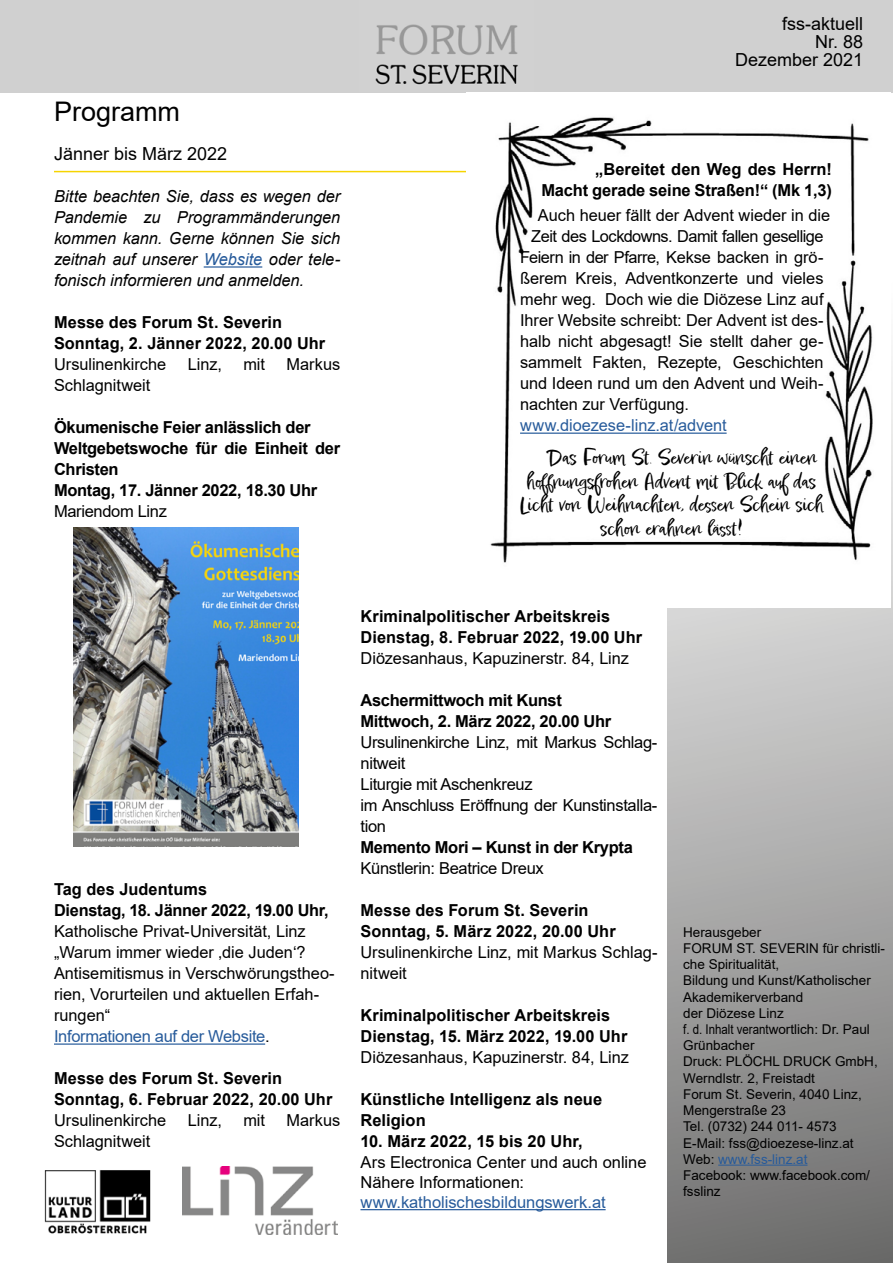
<style>
.page{position:relative;width:893px;height:1263px;background:#fff}
.page>*{position:absolute;margin:0;border:0;box-sizing:border-box;transform-origin:0 0}
.t1{font:27px "Arial";color:#000}
.t2{font:19.5px "Epicursive Script";color:#000}
.t3{font:18px/18px "Arial";color:#000;text-align:right}
.t4{font:16.5px/21px "Arial";letter-spacing:-.005em;color:#000}
.t5{font:700 16.5px/21px "Arial";color:#000}
.t6{font:700 16.5px/21px "Arial";letter-spacing:-.02em;color:#000}
.t7{font:italic 16.5px/21px "Arial";color:#000;text-align:justify}
.t8{font:16.5px "Arial";color:#275b9b}
.t9{font:16.5px "Arial";letter-spacing:-.03em;color:#000}
.t10{font:13.5px/16.2px "Arial";color:#000}
.s1{color:#275b9b}
</style>
<div class="page">
<svg style="left:668px;top:356px;width:225px;height:907px;background:#a2a2a2"></svg>
<div style="left:0;top:0;width:893px;height:92px;background:#d0d0d0"></div>
<img style="left:375px;top:24px;width:143px;height:61px">
<hr style="left:718px;top:1164px;width:89px;height:1px;background:#275b9b">
<img style="left:44px;top:1170px;width:107px;height:64px">
<img style="left:183px;top:1167px;width:155px;height:67px">
<hr style="left:54px;top:171px;width:613px;height:1px;background:#f6d400">
<hr style="left:204px;top:266px;width:58px;height:2px;background:#275b9b">
<hr style="left:54px;top:1043px;width:211px;height:2px;background:#275b9b">
<img style="left:73px;top:528px;width:226px;height:318px">
<hr style="left:360px;top:1209px;width:246px;height:1px;background:#275b9b">
<img style="left:466px;top:117px;width:425px;height:491px">
<hr style="left:520px;top:433px;width:207px;height:1px;background:#275b9b">
<h1 class="t1" style="left:54px;top:93px;width:128px">Programm</h1>
<p class="t3" style="left:54px;top:144px;width:175px">Jänner bis März 2022</p>
<p class="t7" style="left:54px;top:186px;width:288px">Bitte beachten Sie, dass es wegen der Pandemie zu Programmänderungen kommen kann. Gerne können Sie sich zeitnah auf unserer <span class="s1">Website</span> oder tele&shy;fonisch informieren und anmelden.</p>
<p class="t5" style="left:54px;top:312px;width:273px">Messe des Forum St. Severin<br>Sonntag, 2. Jänner 2022, 20.00 Uhr</p>
<p class="t4" style="left:54px;top:354px;width:114px">Ursulinenkirche</p>
<p class="t4" style="left:188px;top:354px;width:36px">Linz,</p>
<p class="t4" style="left:243px;top:354px;width:23px">mit</p>
<p class="t4" style="left:286px;top:354px;width:55px">Markus</p>
<p class="t4" style="left:54px;top:375px;width:98px">Schlagnitweit</p>
<p class="t6" style="left:54px;top:417px;width:288px">Ökumenische Feier anlässlich der<br>Weltgebetswoche für die Einheit der<br>Christen<br>Montag, 17. Jänner 2022, 18.30 Uhr</p>
<p class="t4" style="left:54px;top:501px;width:115px">Mariendom Linz</p>
<p class="t3" style="left:735px;top:14px;width:130px">fss-aktuell<br>Nr. 88<br>Dezember 2021</p>
<p class="t5" style="left:541px;top:159px;width:292px;text-align:right">„Bereitet den Weg des Herrn!<br>Macht gerade seine Straßen!“ (Mk 1,3)</p>
<p class="t4" style="left:538px;top:205px;width:294px">Auch heuer fällt der Advent wieder in die</p>
<p class="t9" style="left:531px;top:225px;width:294px">Zeit des Lockdowns. Damit fallen gesellige</p>
<p class="t4" style="left:520px;top:247px;width:305px">Feiern in der Pfarre, Kekse backen in grö-</p>
<p class="t4" style="left:520px;top:268px;width:305px">ßerem Kreis, Adventkonzerte und vieles</p>
<p class="t4" style="left:520px;top:289px;width:305px">mehr weg. Doch wie die Diözese Linz auf</p>
<p class="t4" style="left:520px;top:310px;width:305px">Ihrer Website schreibt: Der Advent ist des-</p>
<p class="t4" style="left:520px;top:331px;width:305px">halb nicht abgesagt! Sie stellt daher ge-</p>
<p class="t4" style="left:520px;top:352px;width:305px">sammelt Fakten, Rezepte, Geschichten</p>
<p class="t4" style="left:520px;top:373px;width:305px">und Ideen rund um den Advent und Weih-</p>
<p class="t4" style="left:520px;top:394px;width:170px">nachten zur Verfügung.</p>
<p class="t8" style="left:520px;top:414px;width:208px">www.dioezese-linz.at/advent</p>
<p class="t2" style="left:547px;top:445px;width:271px">Das Forum St. Severin wünscht einen</p>
<p class="t2" style="left:527px;top:469px;width:291px">hoffnungsfrohen Advent mit Blick auf das</p>
<p class="t2" style="left:520px;top:492px;width:306px">Licht von Weihnachten, dessen Schein sich</p>
<p class="t2" style="left:601px;top:515px;width:143px">schon erahnen lässt!</p>
<p class="t5" style="left:54px;top:879px;width:276px">Tag des Judentums<br>Dienstag, 18. Jänner 2022, 19.00 Uhr,</p>
<p class="t4" style="left:54px;top:921px;width:282px">Katholische Privat-Universität, Linz „Warum immer wieder ‚die Juden‘?<br>Antisemitismus in Verschwörungstheo&shy;rien, Vorurteilen und aktuellen Erfah&shy;rungen“<br><span class="s1">Informationen auf der Website</span>.</p>
<p class="t5" style="left:54px;top:1068px;width:280px">Messe des Forum St. Severin<br>Sonntag, 6. Februar 2022, 20.00 Uhr</p>
<p class="t4" style="left:54px;top:1110px;width:114px">Ursulinenkirche</p>
<p class="t4" style="left:188px;top:1110px;width:36px">Linz,</p>
<p class="t4" style="left:243px;top:1110px;width:23px">mit</p>
<p class="t4" style="left:286px;top:1110px;width:55px">Markus</p>
<p class="t4" style="left:54px;top:1131px;width:98px">Schlagnitweit</p>
<p class="t5" style="left:360px;top:606px;width:283px">Kriminalpolitischer Arbeitskreis<br>Dienstag, 8. Februar 2022, 19.00 Uhr</p>
<p class="t4" style="left:360px;top:648px;width:270px">Diözesanhaus, Kapuzinerstr. 84, Linz</p>
<p class="t6" style="left:360px;top:690px;width:252px">Aschermittwoch mit Kunst<br>Mittwoch, 2. März 2022, 20.00 Uhr</p>
<p class="t4" style="left:360px;top:732px;width:298px">Ursulinenkirche Linz, mit Markus Schlag&shy;nitweit<br>Liturgie mit Aschenkreuz<br>im Anschluss Eröffnung der Kunstinstalla&shy;tion</p>
<p class="t6" style="left:360px;top:837px;width:274px">Memento Mori – Kunst in der Krypta</p>
<p class="t4" style="left:360px;top:858px;width:185px">Künstlerin: Beatrice Dreux</p>
<p class="t5" style="left:360px;top:900px;width:257px">Messe des Forum St. Severin<br>Sonntag, 5. März 2022, 20.00 Uhr</p>
<p class="t4" style="left:360px;top:942px;width:298px">Ursulinenkirche Linz, mit Markus Schlag&shy;nitweit</p>
<p class="t5" style="left:360px;top:1005px;width:268px">Kriminalpolitischer Arbeitskreis<br>Dienstag, 15. März 2022, 19.00 Uhr</p>
<p class="t4" style="left:360px;top:1047px;width:270px">Diözesanhaus, Kapuzinerstr. 84, Linz</p>
<p class="t5" style="left:360px;top:1089px;width:243px">Künstliche Intelligenz als neue<br>Religion</p>
<p class="t5" style="left:360px;top:1131px;width:224px">10. März 2022, 15 bis 20 Uhr,</p>
<p class="t4" style="left:360px;top:1152px;width:288px;line-height:19.8px">Ars Electronica Center und auch online<br>Nähere Informationen:</p>
<p class="t8" style="left:360px;top:1191px;width:247px">www.katholischesbildungswerk.at</p>
<p class="t10" style="left:683px;top:924px;width:203px">Herausgeber<br>FORUM ST. SEVERIN für christli&shy;che Spiritualität,<br>Bildung und Kunst/Katholischer<br>Akademikerverband<br>der Diözese Linz<br>f. d. Inhalt verantwortlich: Dr. Paul<br>Grünbacher<br>Druck: PLÖCHL DRUCK GmbH,<br>Werndlstr. 2, Freistadt<br>Forum St. Severin, 4040 Linz,<br>Mengerstraße 23<br>Tel. (0732) 244 011- 4573<br>E-Mail: fss@dioezese-linz.at<br>Web: <span class="s1">www.fss-linz.at<br></span>Facebook: www.facebook.com/ fsslinz</p>
</div>
